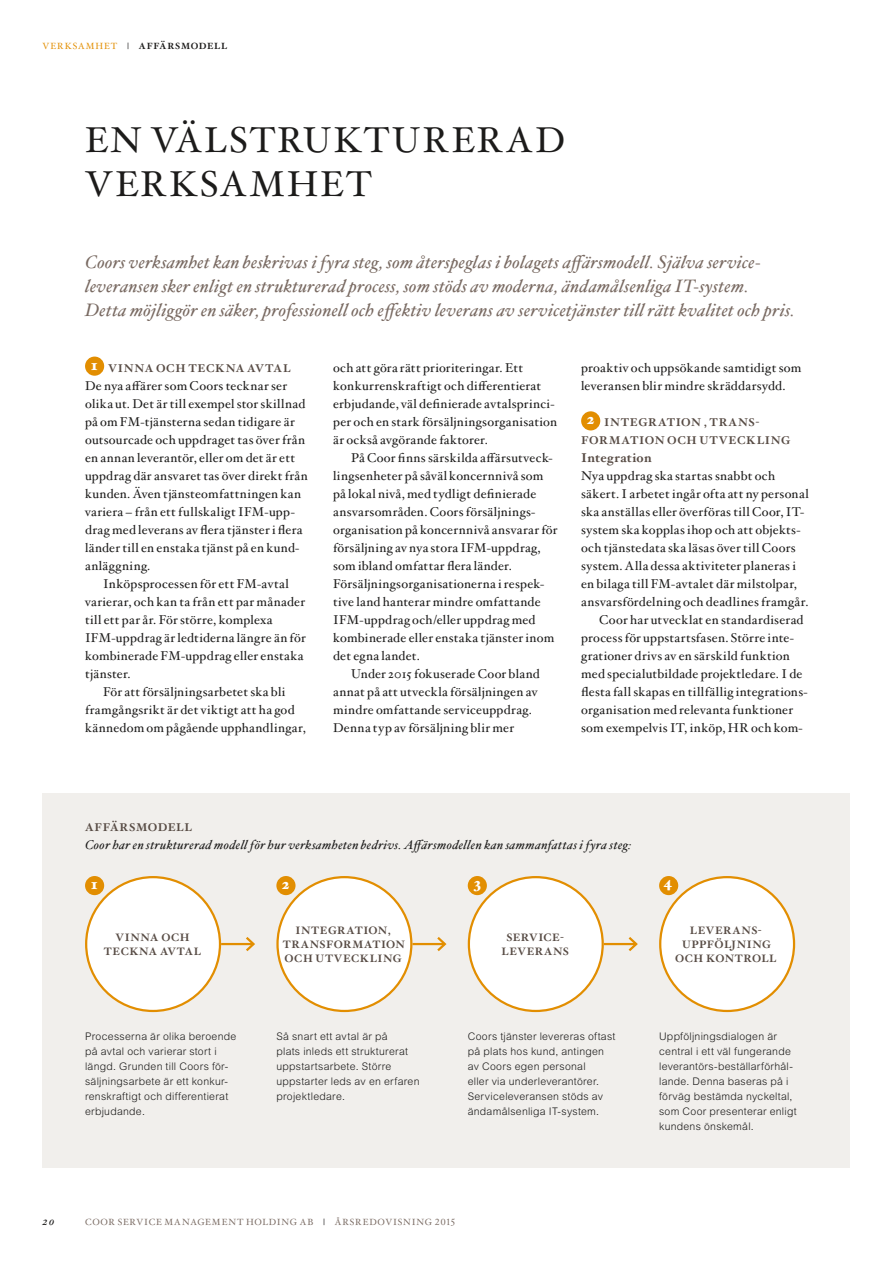
<style>
.page{position:relative;width:893px;height:1263px;background:#fff}
.page>*{position:absolute;margin:0;border:0;box-sizing:border-box;transform-origin:0 0}
.t1{font:36px/43.5px "Hoefler Txt";letter-spacing:.065em;color:#1c1b1a}
.t2{font:italic 18px/24px "Hoefler Txt";letter-spacing:.01em;color:#796a62}
.t3{font:900 15px "Hoefler Txt";color:#fff}
.t4{font:12.75px/18px "Hoefler Txt";letter-spacing:.025em;color:#1c1b1a}
.t5{font:italic 12.75px "Hoefler Txt";letter-spacing:.03em;color:#1c1b1a}
.t6{font:700 12.75px "Hoefler Txt";letter-spacing:.02em;color:#574b44}
.t7{font:italic 12px "Hoefler Txt";color:#1c1b1a}
.t8{font:700 11.25px/18px "Hoefler Txt";letter-spacing:.06em;color:#574b44}
.t9{font:700 10.8px/14.1px "Hoefler Txt";letter-spacing:.05em;color:#574b44;text-align:center}
.t10{font:300 10.5px/15px "Arial MT Std";letter-spacing:.025em;color:#1c1b1a}
.t11{font:9px "Hoefler Txt";letter-spacing:.085em;color:#796a62}
.t12{font:700 9px "Hoefler Txt";color:#1c1b1a}
.s1{font-weight:400;color:#e28e01}
.s2{font-weight:700;color:#1c1b1a}
</style>
<div class="page">
<div style="left:43px;top:793px;width:807px;height:374px;background:#f1efec"></div>
<div style="left:85px;top:357px;width:19px;height:19px;background:#e28e01;border-radius:50%"></div>
<hr style="left:221px;top:943px;width:32px;height:2px;background:#e28e01">
<svg style="left:243px;top:937px;width:12px;height:15px"></svg>
<hr style="left:412px;top:943px;width:33px;height:2px;background:#e28e01">
<svg style="left:435px;top:937px;width:12px;height:15px"></svg>
<hr style="left:604px;top:943px;width:32px;height:2px;background:#e28e01">
<svg style="left:626px;top:937px;width:12px;height:15px"></svg>
<div style="left:86px;top:877px;width:134px;height:134px;background:#fff;border-radius:50%"></div>
<div style="left:278px;top:877px;width:133px;height:134px;background:#fff;border-radius:50%"></div>
<div style="left:469px;top:877px;width:134px;height:134px;background:#fff;border-radius:50%"></div>
<div style="left:660px;top:877px;width:134px;height:134px;background:#fff;border-radius:50%"></div>
<div style="left:85px;top:876px;width:19px;height:19px;background:#e28e01;border-radius:50%"></div>
<div style="left:276px;top:876px;width:20px;height:19px;background:#e28e01;border-radius:50%"></div>
<div style="left:468px;top:876px;width:19px;height:19px;background:#e28e01;border-radius:50%"></div>
<div style="left:659px;top:876px;width:19px;height:19px;background:#e28e01;border-radius:50%"></div>
<div style="left:581px;top:411px;width:19px;height:19px;background:#e28e01;border-radius:50%"></div>
<p class="t12" style="left:43px;top:39px;width:105px"><span class="s1">VERKSAMHET</span> | AFFÄRSMODELL</p>
<h1 class="t1" style="left:85px;top:117px;width:482px">EN VÄLSTRUKTURERAD<br>VERKSAMHET</h1>
<p class="t2" style="left:85px;top:249px;width:711px">Coors verksamhet kan beskrivas i fyra steg, som återspeglas i bolagets affärsmodell. Själva service&shy;leveransen sker enligt en strukturerad process, som stöds av moderna, ändamålsenliga IT-system.<br>Detta möjliggör en säker, professionell och effektiv leverans av servicetjänster till rätt kvalitet och pris.</p>
<p class="t8" style="left:91px;top:359px;width:201px"><sup>1</sup> VINNA OCH TECKNA AVTAL</p>
<p class="t4" style="left:85px;top:376px;width:224px">De nya affärer som Coors tecknar ser olika ut. Det är till exempel stor skillnad på om FM-tjänsterna sedan tidigare är outsourcade och uppdraget tas över från en annan leverantör, eller om det är ett uppdrag där ansvaret tas över direkt från kunden. Även tjänsteomfattningen kan variera – från ett fullskaligt IFM-upp&shy;drag med leverans av flera tjänster i flera länder till en enstaka tjänst på en kund&shy;anläggning.</p>
<p class="t4" style="left:103px;top:574px;width:187px">Inköpsprocessen för ett FM-avtal</p>
<p class="t4" style="left:85px;top:592px;width:222px">varierar, och kan ta från ett par månader</p>
<p class="t4" style="left:85px;top:610px;width:189px">till ett par år. För större, komplexa</p>
<p class="t4" style="left:85px;top:628px;width:222px">IFM-uppdrag är ledtiderna längre än för</p>
<p class="t4" style="left:85px;top:646px;width:220px">kombinerade FM-uppdrag eller enstaka</p>
<p class="t4" style="left:85px;top:664px;width:47px">tjänster.</p>
<p class="t4" style="left:103px;top:682px;width:184px">För att försäljningsarbetet ska bli</p>
<p class="t4" style="left:85px;top:700px;width:211px">framgångsrikt är det viktigt att ha god</p>
<p class="t4" style="left:85px;top:718px;width:222px">kännedom om pågående upphandlingar,</p>
<p class="t4" style="left:333px;top:358px;width:225px">och att göra rätt prioriteringar. Ett konkurrenskraftigt och differentierat erbjudande, väl definierade avtalsprinci&shy;per och en stark försäljningsorganisation är också avgörande faktorer.</p>
<p class="t4" style="left:333px;top:448px;width:226px;text-indent:18px">På Coor finns särskilda affärsutveck&shy;lingsenheter på såväl koncernnivå som på lokal nivå, med tydligt definierade ansvarsområden. Coors försäljnings&shy;organisation på koncernnivå ansvarar för försäljning av nya stora IFM-uppdrag, som ibland omfattar flera länder.<br>Försäljningsorganisationerna i respek&shy;tive land hanterar mindre omfattande IFM-uppdrag och/eller uppdrag med kombinerade eller enstaka tjänster inom det egna landet.</p>
<p class="t4" style="left:333px;top:664px;width:208px;text-indent:18px">Under 2015 fokuserade Coor bland annat på att utveckla försäljningen av mindre omfattande serviceuppdrag.<br>Denna typ av försäljning blir mer</p>
<p class="t4" style="left:581px;top:358px;width:222px">proaktiv och uppsökande samtidigt som leveransen blir mindre skräddarsydd.</p>
<p class="t8" style="left:581px;top:413px;width:211px;text-indent:6px"><sup>2</sup> INTEGRATION , TRANS-<br>FORMATION OCH UTVECKLING</p>
<p class="t6" style="left:581px;top:448px;width:72px">INTEGRATION</p>
<p class="t4" style="left:581px;top:466px;width:195px">Nya uppdrag ska startas snabbt och</p>
<p class="t4" style="left:581px;top:484px;width:229px">säkert. I arbetet ingår ofta att ny personal</p>
<p class="t4" style="left:581px;top:502px;width:225px">ska anställas eller överföras till Coor, IT-</p>
<p class="t4" style="left:581px;top:520px;width:221px">system ska kopplas ihop och att objekts-</p>
<p class="t4" style="left:581px;top:538px;width:216px">och tjänstedata ska läsas över till Coors</p>
<p class="t4" style="left:581px;top:556px;width:216px">system. Alla dessa aktiviteter planeras i</p>
<p class="t4" style="left:581px;top:574px;width:217px">en bilaga till FM-avtalet där milstolpar,</p>
<p class="t4" style="left:581px;top:592px;width:229px">ansvarsfördelning och deadlines framgår.</p>
<p class="t4" style="left:599px;top:610px;width:206px">Coor har utvecklat en standardiserad</p>
<p class="t4" style="left:581px;top:628px;width:214px">process för uppstartsfasen. Större inte-</p>
<p class="t4" style="left:581px;top:646px;width:210px">grationer drivs av en särskild funktion</p>
<p class="t4" style="left:581px;top:664px;width:223px">med specialutbildade projektledare. I de</p>
<p class="t4" style="left:581px;top:682px;width:228px">flesta fall skapas en tillfällig integrations-</p>
<p class="t4" style="left:581px;top:700px;width:213px">organisation med relevanta funktioner</p>
<p class="t4" style="left:581px;top:718px;width:223px">som exempelvis IT, inköp, HR och kom-</p>
<p class="t8" style="left:85px;top:817px;width:109px">AFFÄRSMODELL</p>
<p class="t5" style="left:85px;top:837px;width:548px">Coor har en strukturerad modell för hur verksamheten bedrivs. Affärsmodellen kan sammanfattas i fyra steg:</p>
<p class="t3" style="left:91px;top:872px;width:9px">1</p>
<p class="t3" style="left:282px;top:872px;width:9px">2</p>
<p class="t3" style="left:474px;top:871px;width:9px">3</p>
<p class="t3" style="left:664px;top:871px;width:10px">4</p>
<p class="t9" style="left:104px;top:930px;width:99px">VINNA OCH<br>TECKNA AVTAL</p>
<p class="t9" style="left:283px;top:923px;width:124px">INTEGRATION,<br>TRANSFORMATION<br>OCH UTVECKLING</p>
<p class="t9" style="left:501px;top:930px;width:69px">SERVICE-<br>LEVERANS</p>
<p class="t9" style="left:675px;top:923px;width:103px">LEVERANS-<br>UPPFÖLJNING<br>OCH KONTROLL</p>
<p class="t10" style="left:85px;top:1028px;width:153px">Processerna är olika beroende på avtal och varierar stort i längd. Grunden till Coors för&shy;säljningsarbete är ett konkur&shy;renskraftigt och differentierat erbjudande.</p>
<p class="t10" style="left:276px;top:1028px;width:145px">Så snart ett avtal är på<br>plats inleds ett strukturerat uppstartsarbete. Större uppstarter leds av en erfaren projektledare.</p>
<p class="t10" style="left:468px;top:1028px;width:149px">Coors tjänster levereras oftast på plats hos kund, antingen av Coors egen personal<br>eller via underleverantörer.<br>Serviceleveransen stöds av ändamålsenliga IT-system.</p>
<p class="t10" style="left:659px;top:1028px;width:139px">Uppföljningsdialogen är central i ett väl fungerande leverantörs-beställarförhål&shy;lande. Denna baseras på i förväg bestämda nyckeltal, som Coor presenterar enligt kundens önskemål.</p>
<p class="t7" style="left:43px;top:1213px;width:14px">20</p>
<p class="t11" style="left:85px;top:1215px;width:372px">COOR SERVICE MANAGEMENT HOLDING AB <span class="s2">|</span> ÅRSREDOVISNING 2015</p>
</div>
